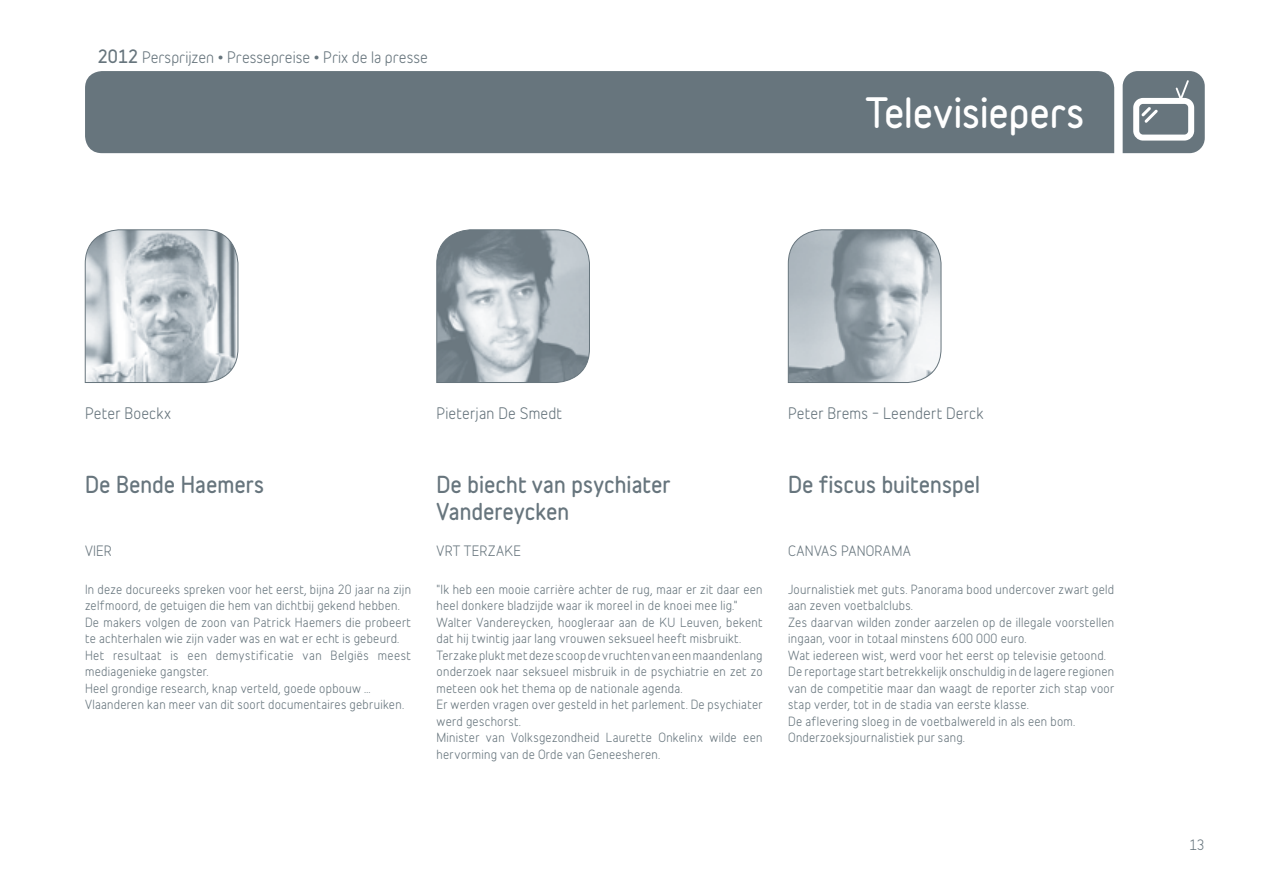
<style>
.page{position:relative;width:1263px;height:893px;background:#fff}
.page>*{position:absolute;margin:0;border:0;box-sizing:border-box;transform-origin:0 0}
.Titel_hoofdstuk{font:700 37.5px "Belfius Normal";letter-spacing:-.005em;color:#fff}
.Titel1{font:700 21px/27px "Belfius Alternative";color:#67757d}
.Naam{font:15px "Belfius Alternative";letter-spacing:.01em;color:#67757d}
.t1{font:15px "Belfius Normal";color:#67757d}
.Medium{font:13.5px "Belfius Alternative";letter-spacing:.02em;color:#67757d}
.Tekst{font:12px/16.5px "Belfius Alternative";letter-spacing:.025em;color:#67757d}
.s1{font-weight:700;font-size:16.5px}
</style>
<div class="page">
<div style="left:85px;top:71px;width:1029px;height:82px;background:#67757d"></div>
<svg style="left:85px;top:229px;width:153px;height:154px;background:#c3cacf"></svg>
<svg style="left:436px;top:229px;width:154px;height:154px;background:#a4aeb4"></svg>
<svg style="left:788px;top:229px;width:153px;height:154px;background:#b4bcc2"></svg>
<svg style="left:1123px;top:71px;width:82px;height:82px"></svg>
<p class="t1" style="left:98px;top:44px;width:332px"><span class="s1">2012</span> Persprijzen • Pressepreise • Prix de la presse</p>
<p class="Titel_hoofdstuk" style="left:866px;top:84px;width:220px">Televisiepers</p>
<p class="Naam" style="left:85px;top:401px;width:88px">Peter Boeckx</p>
<p class="Naam" style="left:437px;top:401px;width:127px">Pieterjan De Smedt</p>
<p class="Naam" style="left:788px;top:401px;width:197px">Peter Brems – Leendert Derck</p>
<p class="Titel1" style="left:85px;top:470px;width:181px">De Bende Haemers</p>
<p class="Medium" style="left:85px;top:540px;width:28px">VIER</p>
<p class="Tekst" style="left:85px;top:580px;width:328px">In deze docureeks spreken voor het eerst, bijna 20 jaar na zijn zelfmoord, de getuigen die hem van dichtbij gekend hebben.</p>
<p class="Tekst" style="left:85px;top:613px;width:327px">De makers volgen de zoon van Patrick Haemers die probeert te achterhalen wie zijn vader was en wat er echt is gebeurd.</p>
<p class="Tekst" style="left:85px;top:646px;width:327px">Het resultaat is een demystificatie van Belgiës meest mediagenieke gangster.</p>
<p class="Tekst" style="left:85px;top:679px;width:287px">Heel grondige research, knap verteld, goede opbouw …</p>
<p class="Tekst" style="left:85px;top:695px;width:321px">Vlaanderen kan meer van dit soort documentaires gebruiken.</p>
<p class="Titel1" style="left:437px;top:470px;width:235px">De biecht van psychiater<br>Vandereycken</p>
<p class="Medium" style="left:437px;top:540px;width:86px">VRT TERZAKE</p>
<p class="Tekst" style="left:437px;top:580px;width:327px">"Ik heb een mooie carrière achter de rug, maar er zit daar een heel donkere bladzijde waar ik moreel in de knoei mee lig."</p>
<p class="Tekst" style="left:437px;top:613px;width:327px">Walter Vandereycken, hoogleraar aan de KU Leuven, bekent dat hij twintig jaar lang vrouwen seksueel heeft misbruikt.</p>
<p class="Tekst" style="left:437px;top:646px;width:327px;text-align:justify">Terzake plukt met deze scoop de vruchten van een maandenlang onderzoek naar seksueel misbruik in de psychiatrie en zet zo meteen ook het thema op de nationale agenda.</p>
<p class="Tekst" style="left:437px;top:695px;width:327px">Er werden vragen over gesteld in het parlement. De psychiater werd geschorst.</p>
<p class="Tekst" style="left:437px;top:728px;width:327px">Minister van Volksgezondheid Laurette Onkelinx wilde een hervorming van de Orde van Geneesheren.</p>
<p class="Titel1" style="left:788px;top:470px;width:193px">De fiscus buitenspel</p>
<p class="Medium" style="left:788px;top:540px;width:124px">CANVAS PANORAMA</p>
<p class="Tekst" style="left:788px;top:580px;width:327px">Journalistiek met guts. Panorama bood undercover zwart geld aan zeven voetbalclubs.</p>
<p class="Tekst" style="left:788px;top:613px;width:327px">Zes daarvan wilden zonder aarzelen op de illegale voorstellen ingaan, voor in totaal minstens 600 000 euro.</p>
<p class="Tekst" style="left:788px;top:646px;width:319px">Wat iedereen wist, werd voor het eerst op televisie getoond.</p>
<p class="Tekst" style="left:788px;top:662px;width:327px;text-align:justify">De reportage start betrekkelijk onschuldig in de lagere regionen van de competitie maar dan waagt de reporter zich stap voor stap verder, tot in de stadia van eerste klasse.</p>
<p class="Tekst" style="left:788px;top:712px;width:289px">De aflevering sloeg in de voetbalwereld in als een bom.</p>
<p class="Tekst" style="left:788px;top:728px;width:178px">Onderzoeksjournalistiek pur sang.</p>
<p class="Medium" style="left:1189px;top:834px;width:17px">13</p>
</div>
